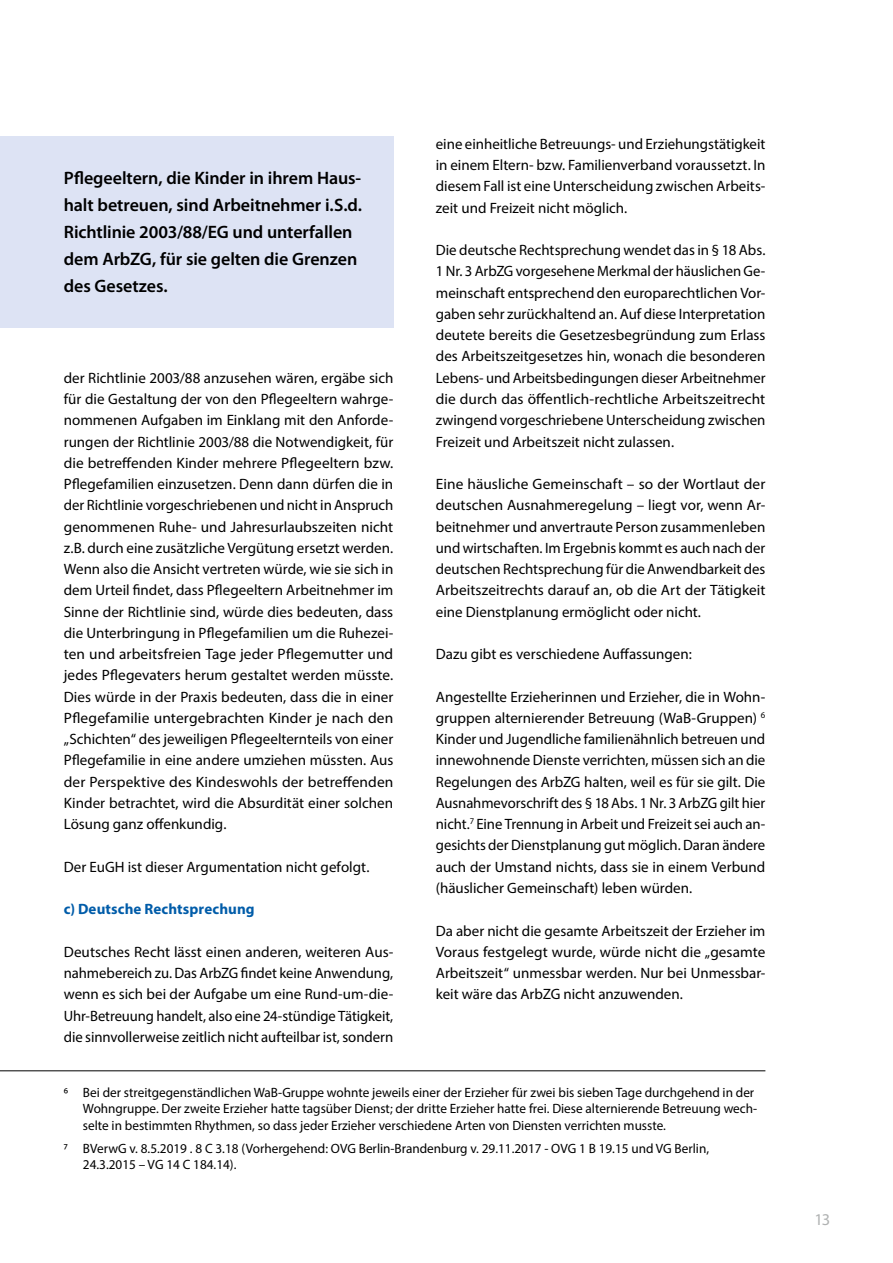
<style>
.page{position:relative;width:893px;height:1263px;background:#fff}
.page>*{position:absolute;margin:0;border:0;box-sizing:border-box;transform-origin:0 0}
.t1{font:600 18px/27px "Myriad Pro";letter-spacing:-.005em;color:#000}
.t2{font:16.5px "Myriad Pro";color:#b0b2b2}
.t3{font:15px/21.3px "Myriad Pro";color:#000;text-align:justify}
.t4{font:700 15px "Myriad Pro";letter-spacing:.005em;color:#005ca9}
.t5{font:13.5px/16.5px "Myriad Pro";color:#000}
</style>
<div class="page">
<hr style="left:0;top:1070px;width:765px;height:1px;background:#000">
<div style="left:0;top:136px;width:393px;height:191px;background:#dde3f4"></div>
<p class="t1" style="left:64px;top:164px;width:300px">Pflegeeltern, die Kinder in ihrem Haus&shy;halt betreuen, sind Arbeitnehmer i.S.d.<br>Richtlinie 2003/88/EG und unterfallen dem ArbZG, für sie gelten die Grenzen des Gesetzes.</p>
<p class="t3" style="left:64px;top:367px;width:331px">der Richtlinie 2003/88 anzusehen wären, ergäbe sich für die Gestaltung der von den Pflegeeltern wahrge&shy;nommenen Aufgaben im Einklang mit den Anforde&shy;rungen der Richtlinie 2003/88 die Notwendigkeit, für die betreffenden Kinder mehrere Pflegeeltern bzw.<br>Pflegefamilien einzusetzen. Denn dann dürfen die in der Richtlinie vorgeschriebenen und nicht in Anspruch genommenen Ruhe- und Jahresurlaubszeiten nicht z.B. durch eine zusätzliche Vergütung ersetzt werden.<br>Wenn also die Ansicht vertreten würde, wie sie sich in dem Urteil findet, dass Pflegeeltern Arbeitnehmer im Sinne der Richtlinie sind, würde dies bedeuten, dass die Unterbringung in Pflegefamilien um die Ruhezei&shy;ten und arbeitsfreien Tage jeder Pflegemutter und jedes Pflegevaters herum gestaltet werden müsste.<br>Dies würde in der Praxis bedeuten, dass die in einer Pflegefamilie untergebrachten Kinder je nach den „Schichten“ des jeweiligen Pflegeelternteils von einer Pflegefamilie in eine andere umziehen müssten. Aus der Perspektive des Kindeswohls der betreffenden Kinder betrachtet, wird die Absurdität einer solchen Lösung ganz offenkundig.</p>
<p class="t3" style="left:64px;top:856px;width:307px">Der EuGH ist dieser Argumentation nicht gefolgt.</p>
<p class="t4" style="left:64px;top:899px;width:192px">c) Deutsche Rechtsprechung</p>
<p class="t3" style="left:64px;top:941px;width:331px">Deutsches Recht lässt einen anderen, weiteren Aus&shy;nahmebereich zu. Das ArbZG findet keine Anwendung, wenn es sich bei der Aufgabe um eine Rund-um-die-Uhr-Betreuung handelt, also eine 24-stündige Tätigkeit, die sinnvollerweise zeitlich nicht aufteilbar ist, sondern</p>
<p class="t3" style="left:436px;top:133px;width:331px">eine einheitliche Betreuungs- und Erziehungstätigkeit in einem Eltern- bzw. Familienverband voraussetzt. In diesem Fall ist eine Unterscheidung zwischen Arbeits&shy;zeit und Freizeit nicht möglich.</p>
<p class="t3" style="left:436px;top:239px;width:331px">Die deutsche Rechtsprechung wendet das in § 18 Abs.<br>1 Nr. 3 ArbZG vorgesehene Merkmal der häuslichen Ge&shy;meinschaft entsprechend den europarechtlichen Vor&shy;gaben sehr zurückhaltend an. Auf diese Interpretation deutete bereits die Gesetzesbegründung zum Erlass des Arbeitszeitgesetzes hin, wonach die besonderen Lebens- und Arbeitsbedingungen dieser Arbeitnehmer die durch das öffentlich-rechtliche Arbeitszeitrecht zwingend vorgeschriebene Unterscheidung zwischen Freizeit und Arbeitszeit nicht zulassen.</p>
<p class="t3" style="left:436px;top:473px;width:331px">Eine häusliche Gemeinschaft – so der Wortlaut der deutschen Ausnahmeregelung – liegt vor, wenn Ar&shy;beitnehmer und anvertraute Person zusammenleben und wirtschaften. Im Ergebnis kommt es auch nach der deutschen Rechtsprechung für die Anwendbarkeit des Arbeitszeitrechts darauf an, ob die Art der Tätigkeit eine Dienstplanung ermöglicht oder nicht.</p>
<p class="t3" style="left:436px;top:643px;width:257px">Dazu gibt es verschiedene Auffassungen:</p>
<p class="t3" style="left:436px;top:686px;width:331px">Angestellte Erzieherinnen und Erzieher, die in Wohn&shy;gruppen alternierender Betreuung (WaB-Gruppen) <sup>6<br></sup>Kinder und Jugendliche familienähnlich betreuen und innewohnende Dienste verrichten, müssen sich an die Regelungen des ArbZG halten, weil es für sie gilt. Die Ausnahmevorschrift des § 18 Abs. 1 Nr. 3 ArbZG gilt hier nicht.<sup>7</sup> Eine Trennung in Arbeit und Freizeit sei auch an&shy;gesichts der Dienstplanung gut möglich. Daran ändere auch der Umstand nichts, dass sie in einem Verbund (häuslicher Gemeinschaft) leben würden.</p>
<p class="t3" style="left:436px;top:920px;width:331px">Da aber nicht die gesamte Arbeitszeit der Erzieher im Voraus festgelegt wurde, würde nicht die „gesamte Arbeitszeit“ unmessbar werden. Nur bei Unmessbar&shy;keit wäre das ArbZG nicht anzuwenden.</p>
<p class="t5" style="left:83px;top:1084px;width:676px;text-indent:-19px">6 Bei der streitgegenständlichen WaB-Gruppe wohnte jeweils einer der Erzieher für zwei bis sieben Tage durchgehend in der<br>Wohngruppe. Der zweite Erzieher hatte tagsüber Dienst; der dritte Erzieher hatte frei. Diese alternierende Betreuung wech&shy;selte in bestimmten Rhythmen, so dass jeder Erzieher verschiedene Arten von Diensten verrichten musste.</p>
<p class="t5" style="left:83px;top:1139px;width:628px;text-indent:-19px">7 BVerwG v. 8.5.2019 . 8 C 3.18 (Vorhergehend: OVG Berlin-Brandenburg v. 29.11.2017 - OVG 1 B 19.15 und VG Berlin,<br>24.3.2015 – VG 14 C 184.14).</p>
<p class="t2" style="left:814px;top:1210px;width:17px">13</p>
</div>
